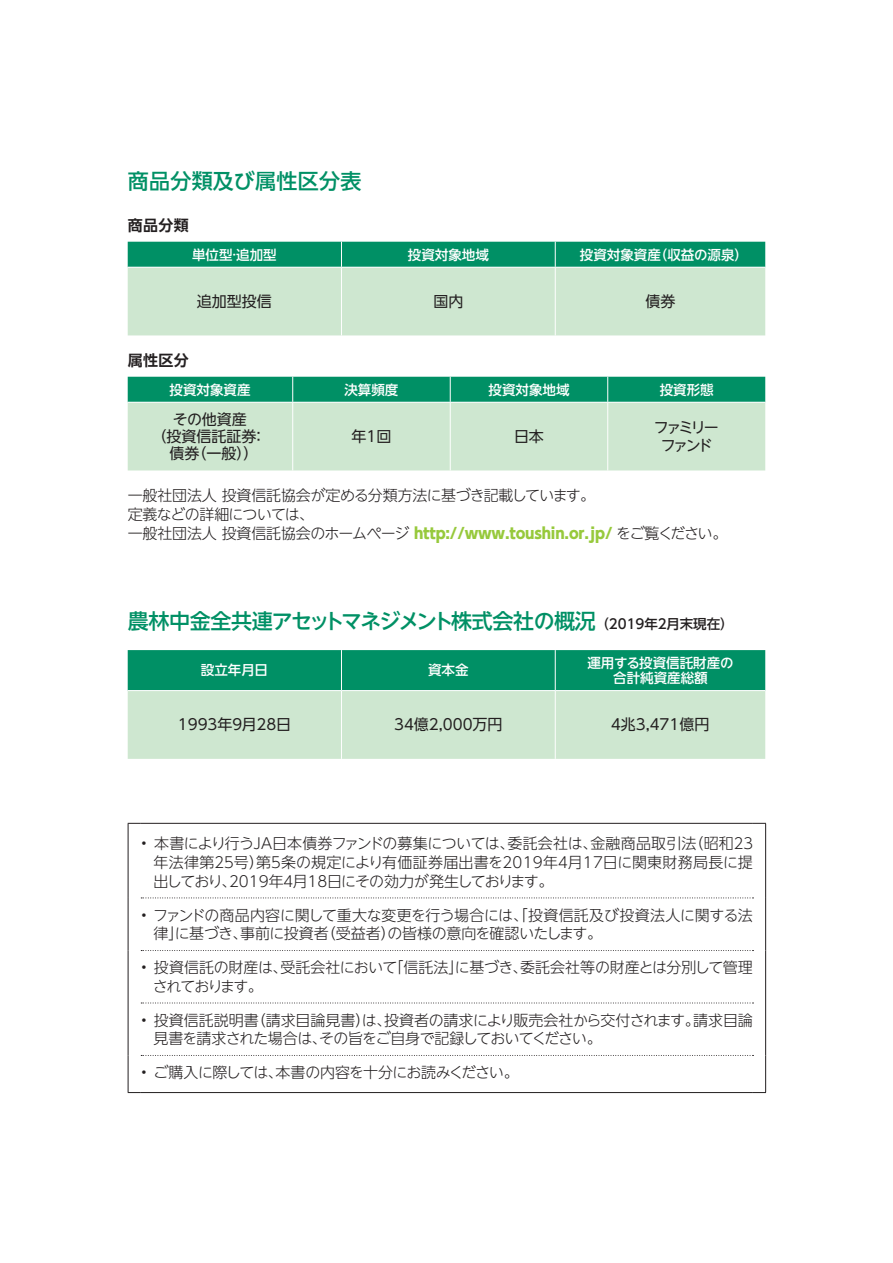
<style>
.page{position:relative;width:893px;height:1263px;background:#fff}
.page>*{position:absolute;margin:0;border:0;box-sizing:border-box;transform-origin:0 0}
.t1{font:500 21px "UD Shin Go NT Pro";letter-spacing:-.015em;color:#009065}
.t2{font:500 21px "UD Shin Go NT Pro";letter-spacing:.015em;color:#009065}
.t3{font:300 15px/18.8px "UD Shin Go NT Pro";letter-spacing:-.02em;color:#231f20}
.t4{font:15px "UD Shin Go NT Pro";color:#231f20}
.t5{font:300 15px "UD Shin Go NT Pro";letter-spacing:-.04em;color:#231f20}
.t6{font:15px/17.2px "UD Shin Go NT Pro";letter-spacing:-.175em;color:#231f20;text-align:center}
.t7{font:700 15px "UD Shin Go NT Pro De";letter-spacing:.025em;color:#231f20}
.t8{font:500 13.5px/15px "UD Shin Go NT Pro";color:#fff;text-align:center}
.s1{font-weight:800;color:#97c93c}
.s2{font-size:13.5px;color:#231f20}
</style>
<div class="page">
<svg style="left:128px;top:242px;width:637px;height:93px;background:#97cfb3"></svg>
<hr style="left:128px;top:267px;width:213px;height:1px;background:#fff">
<hr style="left:341px;top:267px;width:214px;height:1px;background:#fff">
<hr style="left:341px;top:268px;width:1px;height:67px;background:#fff">
<hr style="left:555px;top:267px;width:210px;height:1px;background:#fff">
<hr style="left:555px;top:268px;width:1px;height:67px;background:#fff">
<svg style="left:128px;top:377px;width:637px;height:93px;background:#97cfb3"></svg>
<hr style="left:128px;top:402px;width:165px;height:1px;background:#fff">
<hr style="left:293px;top:402px;width:157px;height:1px;background:#fff">
<hr style="left:292px;top:403px;width:1px;height:67px;background:#fff">
<hr style="left:450px;top:402px;width:158px;height:1px;background:#fff">
<hr style="left:450px;top:403px;width:1px;height:67px;background:#fff">
<hr style="left:608px;top:402px;width:157px;height:1px;background:#fff">
<hr style="left:607px;top:403px;width:1px;height:67px;background:#fff">
<svg style="left:128px;top:650px;width:637px;height:109px;background:#82c6a8"></svg>
<hr style="left:341px;top:650px;width:1px;height:40px;background:#fff">
<hr style="left:555px;top:650px;width:1px;height:40px;background:#fff">
<hr style="left:128px;top:690px;width:213px;height:1px;background:#fff">
<hr style="left:341px;top:690px;width:214px;height:1px;background:#fff">
<hr style="left:341px;top:691px;width:1px;height:68px;background:#fff">
<hr style="left:555px;top:690px;width:210px;height:1px;background:#fff">
<hr style="left:555px;top:691px;width:1px;height:68px;background:#fff">
<svg style="left:128px;top:823px;width:13px;height:1px"></svg>
<hr style="left:128px;top:824px;width:1px;height:74px;background:#231f20">
<hr style="left:141px;top:823px;width:612px;height:1px;background:#231f20">
<svg style="left:753px;top:823px;width:13px;height:1px"></svg>
<hr style="left:765px;top:824px;width:1px;height:74px;background:#231f20">
<hr style="left:128px;top:898px;width:1px;height:52px;background:#231f20">
<hr style="left:765px;top:898px;width:1px;height:52px;background:#231f20">
<hr style="left:128px;top:950px;width:1px;height:53px;background:#231f20">
<hr style="left:765px;top:950px;width:1px;height:53px;background:#231f20">
<hr style="left:128px;top:1003px;width:1px;height:52px;background:#231f20">
<hr style="left:765px;top:1003px;width:1px;height:52px;background:#231f20">
<hr style="left:128px;top:1055px;width:1px;height:37px;background:#231f20">
<hr style="left:765px;top:1055px;width:1px;height:37px;background:#231f20">
<svg style="left:128px;top:1092px;width:13px;height:1px"></svg>
<hr style="left:141px;top:1092px;width:612px;height:1px;background:#231f20">
<svg style="left:753px;top:1092px;width:13px;height:1px"></svg>
<svg style="left:141px;top:950px;width:612px;height:1px"></svg>
<svg style="left:141px;top:1002px;width:612px;height:1px"></svg>
<svg style="left:141px;top:1055px;width:612px;height:1px"></svg>
<svg style="left:141px;top:897px;width:612px;height:1px"></svg>
<h1 class="t2" style="left:128px;top:164px;width:235px">商品分類及び属性区分表</h1>
<p class="t7" style="left:128px;top:213px;width:63px">商品分類</p>
<p class="t8" style="left:192px;top:247px;width:86px">単位型·追加型</p>
<p class="t8" style="left:408px;top:247px;width:82px">投資対象地域</p>
<p class="t8" style="left:580px;top:247px;width:170px">投資対象資産（収益の源泉）</p>
<p class="t4" style="left:197px;top:289px;width:76px">追加型投信</p>
<p class="t4" style="left:433px;top:289px;width:31px">国内</p>
<p class="t4" style="left:645px;top:289px;width:31px">債券</p>
<p class="t7" style="left:128px;top:348px;width:63px">属性区分</p>
<p class="t8" style="left:170px;top:382px;width:82px">投資対象資産</p>
<p class="t8" style="left:344px;top:382px;width:55px">決算頻度</p>
<p class="t8" style="left:488px;top:382px;width:82px">投資対象地域</p>
<p class="t8" style="left:660px;top:382px;width:55px">投資形態</p>
<p class="t4" style="left:173px;top:407px;width:76px">その他資産</p>
<p class="t4" style="left:151px;top:424px;width:116px">（投資信託証券：</p>
<p class="t4" style="left:170px;top:441px;width:90px">債券（一般））</p>
<p class="t4" style="left:352px;top:424px;width:41px">年1回</p>
<p class="t4" style="left:514px;top:424px;width:31px">日本</p>
<p class="t6" style="left:654px;top:419px;width:66px">ファミリーファンド</p>
<p class="t3" style="left:128px;top:486px;width:601px">一般社団法人 投資信託協会が定める分類方法に基づき記載しています。<br>定義などの詳細については、<br>一般社団法人 投資信託協会のホームページ <span class="s1">http://www.toushin.or.jp/</span> をご覧ください。</p>
<h1 class="t1" style="left:128px;top:603px;width:608px">農林中金全共連アセットマネジメント株式会社の概況<span class="s2">（2019年２月末現在）</span></h1>
<p class="t8" style="left:201px;top:662px;width:69px">設立年月日</p>
<p class="t8" style="left:428px;top:662px;width:42px">資本金</p>
<p class="t8" style="left:587px;top:655px;width:148px">運用する投資信託財産の合計純資産総額</p>
<p class="t4" style="left:178px;top:713px;width:115px">1993年９月28日</p>
<p class="t4" style="left:394px;top:713px;width:110px">34億2,000万円</p>
<p class="t4" style="left:609px;top:713px;width:102px">４兆3,471億円</p>
<p class="t3" style="left:154px;top:834px;width:604px;text-indent:-13px">• 本書により行うＪＡ日本債券ファンドの募集については、委託会社は、金融商品取引法（昭和２３年法律第２５号）第５条の規定により有価証券届出書を2019年４月17日に関東財務局長に提出しており、2019年４月18日にその効力が発生しております。</p>
<p class="t3" style="left:154px;top:905px;width:601px;text-indent:-13px">• ファンドの商品内容に関して重大な変更を行う場合には、「投資信託及び投資法人に関する法律」に基づき、事前に投資者（受益者）の皆様の意向を確認いたします。</p>
<p class="t3" style="left:153px;top:957px;width:602px;text-indent:-12px">• 投資信託の財産は、受託会社において「信託法」に基づき、委託会社等の財産とは分別して管理されております。</p>
<p class="t3" style="left:154px;top:1010px;width:601px;text-indent:-13px">• 投資信託説明書（請求目論見書）は、投資者の請求により販売会社から交付されます。請求目論見書を請求された場合は、その旨をご自身で記録しておいてください。</p>
<p class="t5" style="left:141px;top:1060px;width:380px">• ご購入に際しては、本書の内容を十分にお読みください。</p>
</div>
